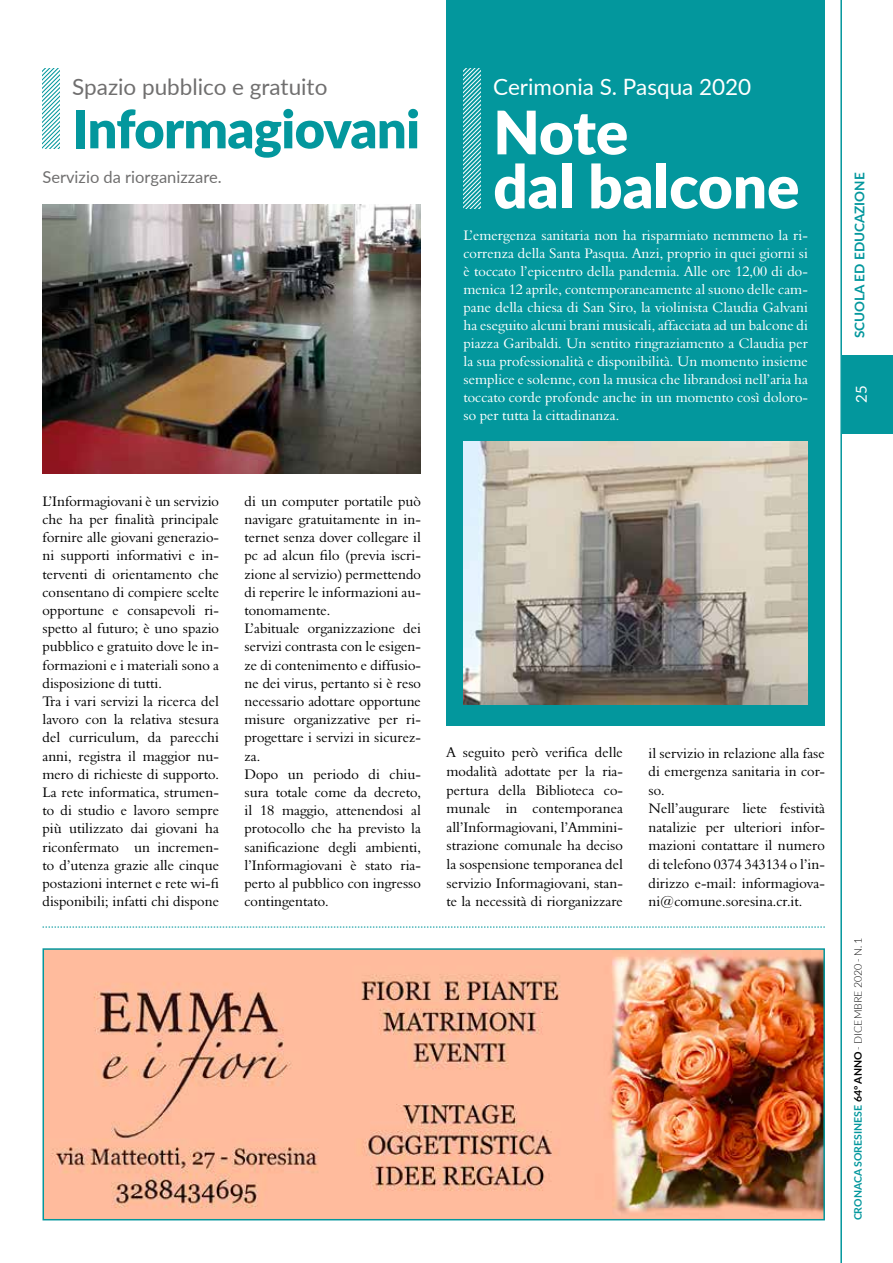
<style>
.page{position:relative;width:893px;height:1263px;background:#fff}
.page>*{position:absolute;margin:0;border:0;box-sizing:border-box;transform-origin:0 0}
.t1{font:900 60px/54px "Lato";color:#fff}
.t2{font:900 52.5px "Lato";letter-spacing:-.015em;color:#03979d}
.t3{font:22.5px "Lato";color:#706f6f}
.t4{font:22.5px "Lato";color:#fff}
.t5{font:16.5px "Lato";color:#706f6f}
.t6{font:15px "Lato";color:#fff}
.t7{font:14.25px/18.1px "Aldine 401 BT Roman A";color:#000}
.t8{font:14.25px/18px "Aldine 401 BT Roman A";color:#fff;text-align:justify}
.t9{font:700 13.5px "Lato";color:#03979d}
.t10{font:700 10.5px "Lato";color:#03979d}
.s1{color:#000}
.s2{font-weight:300;color:#000}
</style>
<div class="page">
<div style="left:842px;top:355px;width:51px;height:79px;background:#03979d"></div>
<hr style="left:840px;top:0;width:2px;height:1263px;background:#03979d">
<svg style="left:43px;top:926px;width:782px;height:1px"></svg>
<svg style="left:43px;top:68px;width:17px;height:81px"></svg>
<div style="left:446px;top:0;width:379px;height:725px;background:#03979d"></div>
<svg style="left:463px;top:68px;width:17px;height:140px"></svg>
<img style="left:46px;top:951px;width:776px;height:266px">
<div style="left:43px;top:948px;width:782px;height:272px;border:2px solid #03979d"></div>
<img style="left:43px;top:204px;width:378px;height:270px">
<img style="left:463px;top:442px;width:345px;height:262px">
<h3 class="t3" style="left:72px;top:70px;width:257px">Spazio pubblico e gratuito</h3>
<h2 class="t2" style="left:72px;top:90px;width:349px">Informagiovani</h2>
<p class="t5" style="left:43px;top:165px;width:181px">Servizio da riorganizzare.</p>
<h3 class="t4" style="left:493px;top:70px;width:260px">Cerimonia S. Pasqua 2020</h3>
<h1 class="t1" style="left:493px;top:103px;width:308px">Note<br>dal balcone</h1>
<p class="t8" style="left:463px;top:226px;width:346px">L’emergenza sanitaria non ha risparmiato nemmeno la ri&shy;correnza della Santa Pasqua. Anzi, proprio in quei giorni si è toccato l’epicentro della pandemia. Alle ore 12,00 di do&shy;menica 12 aprile, contemporaneamente al suono delle cam&shy;pane della chiesa di San Siro, la violinista Claudia Galvani ha eseguito alcuni brani musicali, affacciata ad un balcone di piazza Garibaldi. Un sentito ringraziamento a Claudia per la sua professionalità e disponibilità. Un momento insieme semplice e solenne, con la musica che librandosi nell’aria ha toccato corde profonde anche in un momento così doloro&shy;so per tutta la cittadinanza.</p>
<p class="t7" style="left:43px;top:492px;width:178px">L’Informagiovani è un servizio che ha per finalità principale fornire alle giovani generazio&shy;ni supporti informativi e in&shy;terventi di orientamento che consentano di compiere scelte opportune e consapevoli ri&shy;spetto al futuro; è uno spazio pubblico e gratuito dove le in&shy;formazioni e i materiali sono a disposizione di tutti.<br>Tra i vari servizi la ricerca del lavoro con la relativa stesura del curriculum, da parecchi anni, registra il maggior nu&shy;mero di richieste di supporto.<br>La rete informatica, strumen&shy;to di studio e lavoro sempre più utilizzato dai giovani ha riconfermato un incremen&shy;to d’utenza grazie alle cinque postazioni internet e rete wi-fi disponibili; infatti chi dispone</p>
<p class="t7" style="left:244px;top:492px;width:178px">di un computer portatile può navigare gratuitamente in in&shy;ternet senza dover collegare il pc ad alcun filo (previa iscri&shy;zione al servizio) permettendo di reperire le informazioni au&shy;tonomamente.<br>L’abituale organizzazione dei servizi contrasta con le esigen&shy;ze di contenimento e diffusio&shy;ne dei virus, pertanto si è reso necessario adottare opportune misure organizzative per ri&shy;progettare i servizi in sicurez&shy;za.<br>Dopo un periodo di chiu&shy;sura totale come da decreto, il 18 maggio, attenendosi al protocollo che ha previsto la sanificazione degli ambienti, l’Informagiovani è stato ria&shy;perto al pubblico con ingresso contingentato.</p>
<p class="t7" style="left:446px;top:743px;width:178px;line-height:18.6px;text-align:justify">A seguito però verifica delle modalità adottate per la ria&shy;pertura della Biblioteca co&shy;munale in contemporanea all’Informagiovani, l’Ammini&shy;strazione comunale ha deciso la sospensione temporanea del servizio Informagiovani, stan&shy;te la necessità di riorganizzare</p>
<p class="t7" style="left:648px;top:743px;width:178px;line-height:18.6px">il servizio in relazione alla fase di emergenza sanitaria in cor&shy;so.<br>Nell’augurare liete festività natalizie per ulteriori infor&shy;mazioni contattare il numero di telefono 0374 343134 o l’in&shy;dirizzo e-mail: informagiova&shy;ni@comune.soresina.cr.it.</p>
<p class="t9" style="left:850px;top:338px;width:167px;rotate:-90deg">SCUOLA ED EDUCAZIONE</p>
<p class="t6" style="left:851px;top:403px;width:19px;rotate:-90deg">25</p>
<p class="t10" style="left:850px;top:1220px;width:284px;rotate:-90deg">CRONACA SORESINESE <span class="s1">64° ANNO</span> <span class="s2">- DICEMBRE 2020 - N. 1</span></p>
</div>
